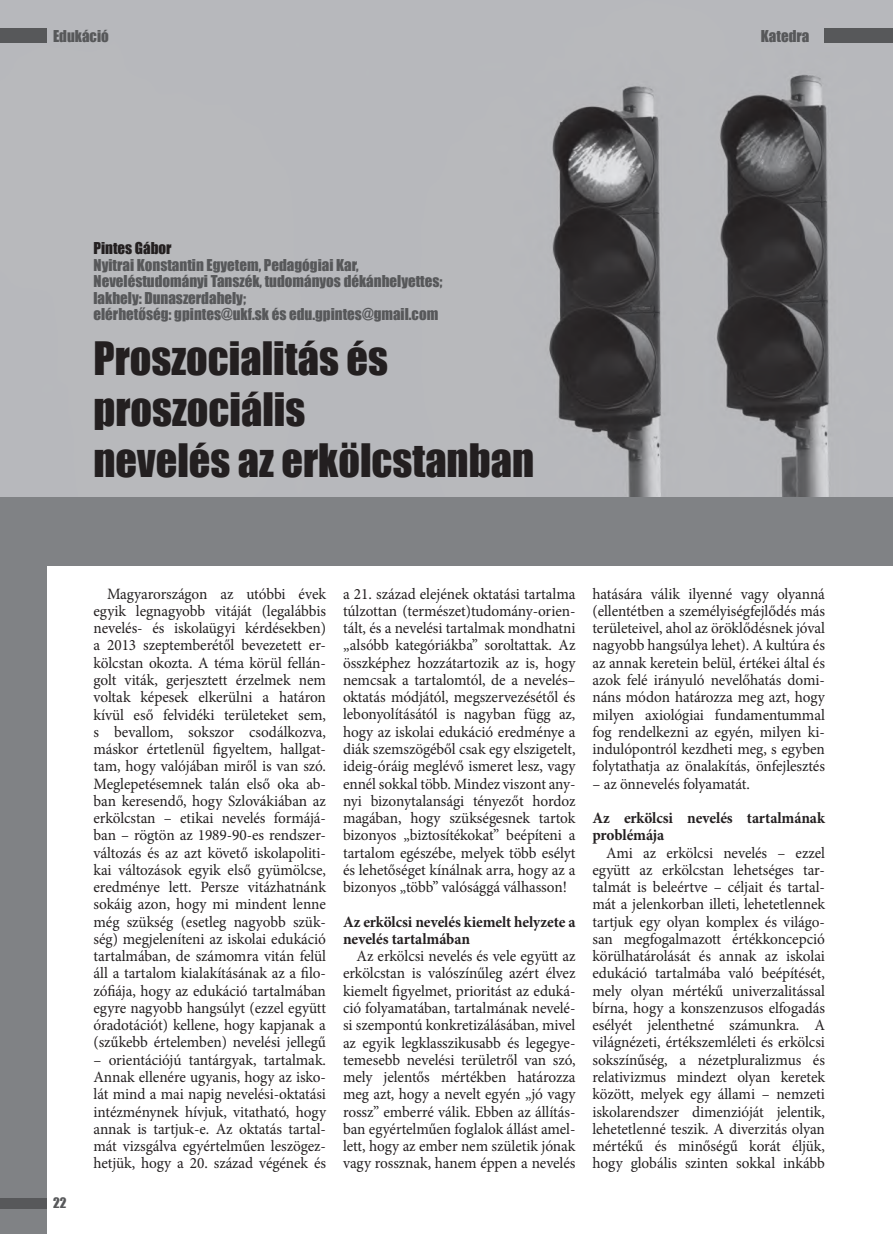
<style>
.page{position:relative;width:893px;height:1234px;background:#fff}
.page>*{position:absolute;margin:0;border:0;box-sizing:border-box;transform-origin:0 0}
.t1{font:42.3px/50.7px "Impact";color:#231f20}
.t2{font:15.75px/17.2px "Minion Pro";letter-spacing:-.005em;color:#231f20;text-align:justify}
.t3{font:700 15.75px/17.2px "Minion Pro";letter-spacing:-.005em;color:#231f20}
.t4{font:15px/16.5px "Impact";color:#57585a}
.t5{font:15px "Impact";color:#231f20}
.t6{font:13.35px "Impact";color:#57585a}
</style>
<div class="page">
<div style="left:0;top:531px;width:46px;height:702px;background:#808285"></div>
<img style="left:0;top:0;width:893px;height:497px">
<div style="left:825px;top:28px;width:68px;height:15px;background:#57585a"></div>
<div style="left:0;top:28px;width:46px;height:15px;background:#57585a"></div>
<div style="left:0;top:1197px;width:46px;height:11px;background:#57585a"></div>
<div style="left:0;top:497px;width:893px;height:69px;background:#808285"></div>
<p class="t4" style="left:53px;top:28px;width:57px">Edukáció</p>
<p class="t4" style="left:761px;top:28px;width:50px">Katedra</p>
<p class="t5" style="left:94px;top:237px;width:80px">Pintes Gábor</p>
<p class="t4" style="left:94px;top:256px;width:351px">Nyitrai Konstantin Egyetem, Pedagógiai Kar, Neveléstudományi Tanszék, tudományos dékánhelyettes; lakhely: Dunaszerdahely;<br>elérhetőség: gpintes@ukf.sk és edu.gpintes@gmail.com</p>
<h1 class="t1" style="left:94px;top:332px;width:442px">Proszocialitás és proszociális<br>nevelés az erkölcstanban</h1>
<p class="t6" style="left:53px;top:1192px;width:15px">22</p>
<p class="t2" style="left:94px;top:585px;width:234px;text-indent:14px">Magyarországon az utóbbi évek egyik legnagyobb vitáját (legalábbis nevelés- és iskolaügyi kérdésekben) a 2013 szeptemberétől bevezetett er&shy;kölcstan okozta. A téma körül fellán&shy;golt viták, gerjesztett érzelmek nem voltak képesek elkerülni a határon kívül eső felvidéki területeket sem, s bevallom, sokszor csodálkozva, máskor értetlenül figyeltem, hallgat&shy;tam, hogy valójában miről is van szó.<br>Meglepetésemnek talán első oka ab&shy;ban keresendő, hogy Szlovákiában az erkölcstan – etikai nevelés formájá&shy;ban – rögtön az 1989-90-es rendszer&shy;változás és az azt követő iskolapoliti&shy;kai változások egyik első gyümölcse, eredménye lett. Persze vitázhatnánk sokáig azon, hogy mi mindent lenne még szükség (esetleg nagyobb szük&shy;ség) megjeleníteni az iskolai edukáció tartalmában, de számomra vitán felül áll a tartalom kialakításának az a filo&shy;zófiája, hogy az edukáció tartalmában egyre nagyobb hangsúlyt (ezzel együtt óradotációt) kellene, hogy kapjanak a (szűkebb értelemben) nevelési jellegű</p>
<p class="t2" style="left:94px;top:1050px;width:234px">– orientációjú tantárgyak, tartalmak.<br>Annak ellenére ugyanis, hogy az isko&shy;lát mind a mai napig nevelési-oktatási intézménynek hívjuk, vitatható, hogy annak is tartjuk-e. Az oktatás tartal&shy;mát vizsgálva egyértelműen leszögez&shy;hetjük, hogy a 20. század végének és</p>
<p class="t2" style="left:343px;top:585px;width:234px">a 21. század elejének oktatási tartalma túlzottan (természet)tudomány-orien&shy;tált, és a nevelési tartalmak mondhatni „alsóbb kategóriákba” soroltattak. Az összképhez hozzátartozik az is, hogy nemcsak a tartalomtól, de a nevelés– oktatás módjától, megszervezésétől és lebonyolításától is nagyban függ az, hogy az iskolai edukáció eredménye a diák szemszögéből csak egy elszigetelt, ideig-óráig meglévő ismeret lesz, vagy ennél sokkal több. Mindez viszont an - nyi bizonytalansági tényezőt hordoz magában, hogy szükségesnek tartok bizonyos „biztosítékokat” beépíteni a tartalom egészébe, melyek több esélyt és lehetőséget kínálnak arra, hogy az a bizonyos „több” valósággá válhasson!</p>
<p class="t3" style="left:343px;top:912px;width:234px">Az erkölcsi nevelés kiemelt helyzete a nevelés tartalmában</p>
<p class="t2" style="left:343px;top:947px;width:234px;text-indent:14px">Az erkölcsi nevelés és vele együtt az erkölcstan is valószínűleg azért élvez kiemelt figyelmet, prioritást az eduká&shy;ció folyamatában, tartalmának nevelé&shy;si szempontú konkretizálásában, mivel az egyik legklasszikusabb és legegye&shy;temesebb nevelési területről van szó, mely jelentős mértékben határozza meg azt, hogy a nevelt egyén „jó vagy rossz” emberré válik. Ebben az állítás&shy;ban egyértelműen foglalok állást amel&shy;lett, hogy az ember nem születik jónak vagy rossznak, hanem éppen a nevelés</p>
<p class="t2" style="left:592px;top:585px;width:234px">hatására válik ilyenné vagy olyanná (ellentétben a személyiségfejlődés más területeivel, ahol az öröklődésnek jóval nagyobb hangsúlya lehet). A kultúra és az annak keretein belül, értékei által és azok felé irányuló nevelőhatás domi&shy;náns módon határozza meg azt, hogy milyen axiológiai fundamentummal fog rendelkezni az egyén, milyen ki&shy;indulópontról kezdheti meg, s egyben folytathatja az önalakítás, önfejlesztés</p>
<p class="t2" style="left:592px;top:774px;width:159px">– az önnevelés folyamatát.</p>
<p class="t3" style="left:592px;top:809px;width:234px">Az erkölcsi nevelés tartalmának problémája</p>
<p class="t2" style="left:592px;top:843px;width:234px;text-indent:14px">Ami az erkölcsi nevelés – ezzel együtt az erkölcstan lehetséges tar&shy;talmát is beleértve – céljait és tartal&shy;mát a jelenkorban illeti, lehetetlennek tartjuk egy olyan komplex és világo&shy;san megfogalmazott értékkoncepció körülhatárolását és annak az iskolai edukáció tartalmába való beépítését, mely olyan mértékű univerzalitással bírna, hogy a konszenzusos elfogadás esélyét jelenthetné számunkra. A világnézeti, értékszemléleti és erkölcsi sokszínűség, a nézetpluralizmus és relativizmus mindezt olyan keretek között, melyek egy állami – nemzeti iskolarendszer dimenzióját jelentik, lehetetlenné teszik. A diverzitás olyan mértékű és minőségű korát éljük, hogy globális szinten sokkal inkább</p>
</div>
